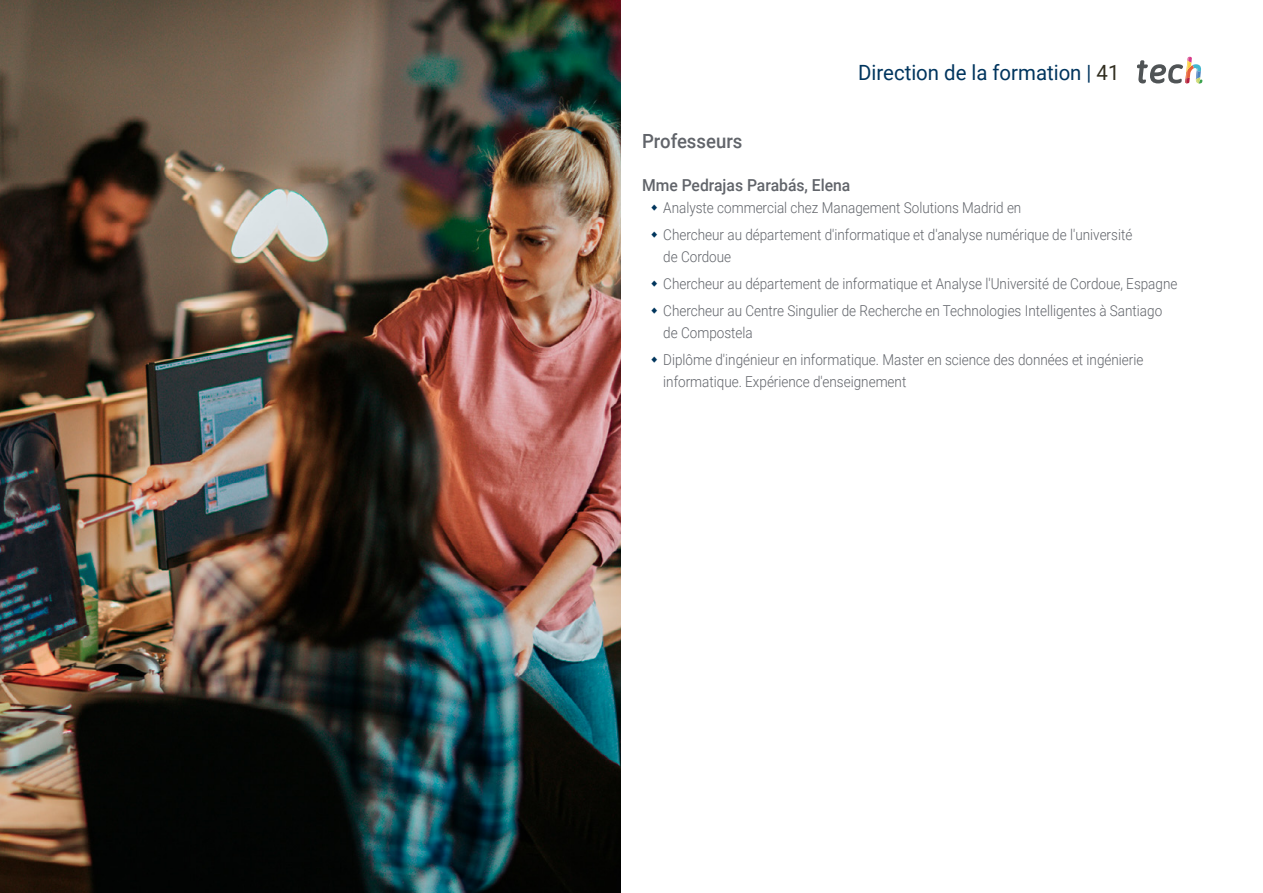
<style>
.page{position:relative;width:1263px;height:893px;background:#fff}
.page>*{position:absolute;margin:0;border:0;box-sizing:border-box;transform-origin:0 0}
.t1{font:21px "Roboto";color:#00355e}
.t2{font:500 19.5px "Roboto";color:#61646a;scale:.95 1}
.t3{font:500 16.5px "Roboto";color:#61646a;scale:.95 1}
.t4{font:300 15px/26.7px "Roboto";color:#61646a;scale:.9 1}
.s1{color:#312e20}
</style>
<div class="page">
<svg style="left:1137px;top:57px;width:65px;height:27px"></svg>
<img style="left:0;top:0;width:621px;height:893px">
<h1 class="t1" style="left:858px;top:57px;width:263px">Direction de la formation | <span class="s1">41</span></h1>
<h2 class="t2" style="left:642px;top:128px;width:107px">Professeurs</h2>
<p class="t3" style="left:642px;top:173px;width:221px">Mme Pedrajas Parabás, Elena</p>
<p class="t4" style="left:663px;top:194px;width:523px">Analyste commercial chez Management Solutions Madrid en<br>Chercheur au département d'informatique et d'analyse numérique de l'université</p>
<p class="t4" style="left:663px;top:243px;width:573px">de Cordoue<br>Chercheur au département de informatique et Analyse l'Université de Cordoue, Espagne<br>Chercheur au Centre Singulier de Recherche en Technologies Intelligentes à Santiago</p>
<p class="t4" style="left:663px;top:319px;width:535px">de Compostela<br>Diplôme d'ingénieur en informatique. Master en science des données et ingénierie</p>
<p class="t4" style="left:663px;top:368px;width:272px">informatique. Expérience d'enseignement</p>
</div>
